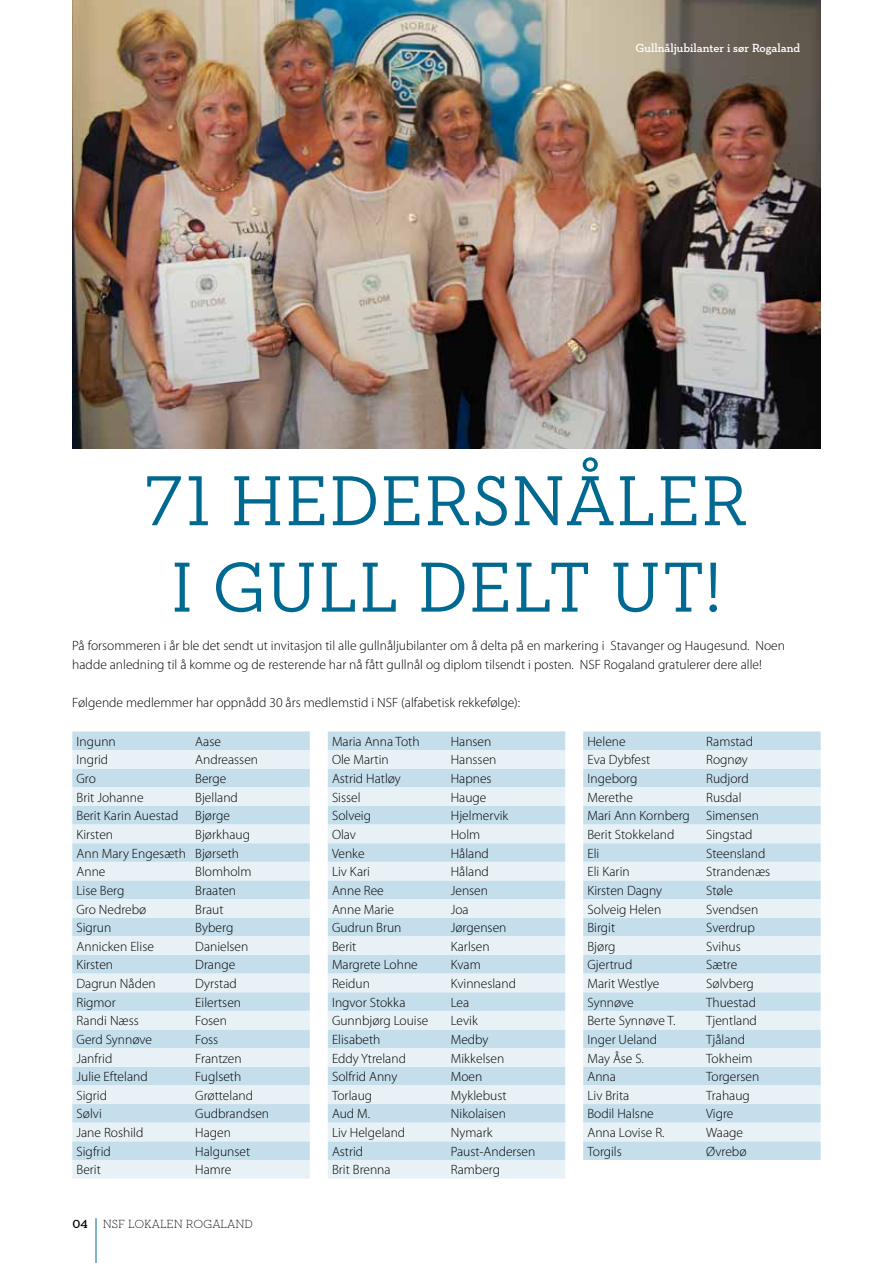
<style>
.page{position:relative;width:893px;height:1263px;background:#fff}
.page>*{position:absolute;margin:0;border:0;box-sizing:border-box;transform-origin:0 0}
.t1{font:72px/86.4px "Neutraface Slab Text";letter-spacing:.01em;color:#006991;text-align:right}
.t2{font:300 13.5px/18.6px "Myriad Pro";color:#000}
.t3{font:600 12px "Neutraface Slab Text";color:#fff}
.t4{font:300 12px "Neutraface Slab Text";letter-spacing:-.005em;color:#000}
.s1{font-weight:600}
</style>
<div class="page">
<img style="left:72px;top:0;width:749px;height:449px">
<div style="left:72px;top:731px;width:238px;height:19px;background:#c5deeb"></div>
<svg style="left:72px;top:750px;width:238px;height:428px;background:#d7e8f0"></svg>
<div style="left:328px;top:731px;width:237px;height:19px;background:#c5deeb"></div>
<svg style="left:328px;top:750px;width:237px;height:428px;background:#d7e8f0"></svg>
<div style="left:583px;top:731px;width:238px;height:429px;background:#c5deeb"></div>
<svg style="left:583px;top:750px;width:238px;height:391px;background:#d7e8f0"></svg>
<hr style="left:96px;top:1218px;width:1px;height:45px;background:#006991">
<p class="t3" style="left:635px;top:40px;width:166px">Gullnåljubilanter i sør Rogaland</p>
<h1 class="t1" style="left:171px;top:457px;width:559px">ÅLER<br>I GULL DELT UT!</h1>
<p class="t2" style="left:72px;top:636px;width:714px;line-height:19px">På forsommeren i år ble det sendt ut invitasjon til alle gullnåljubilanter om å delta på en markering i Stavanger og Haugesund. Noen hadde anledning til å komme og de resterende har nå fått gullnål og diplom tilsendt i posten. NSF Rogaland gratulerer dere alle!</p>
<p class="t2" style="left:72px;top:693px;width:449px">Følgende medlemmer har oppnådd 30 års medlemstid i NSF (alfabetisk rekkefølge):</p>
<p class="t2" style="left:77px;top:732px;width:41px">Ingunn</p>
<p class="t2" style="left:195px;top:732px;width:27px">Aase</p>
<p class="t2" style="left:77px;top:751px;width:33px">Ingrid</p>
<p class="t2" style="left:195px;top:751px;width:64px">Andreassen</p>
<p class="t2" style="left:77px;top:769px;width:21px">Gro</p>
<p class="t2" style="left:195px;top:769px;width:33px">Berge</p>
<p class="t2" style="left:77px;top:788px;width:69px">Brit Johanne</p>
<p class="t2" style="left:195px;top:788px;width:44px">Bjelland</p>
<p class="t2" style="left:77px;top:807px;width:103px">Berit Karin Auestad</p>
<p class="t2" style="left:195px;top:807px;width:36px">Bjørge</p>
<p class="t2" style="left:77px;top:825px;width:38px">Kirsten</p>
<h1 class="t1" style="left:145px;top:457px;width:325px">71 HEDERSN</h1>
<p class="t2" style="left:332px;top:732px;width:89px">Maria Anna Toth</p>
<p class="t2" style="left:451px;top:732px;width:42px">Hansen</p>
<p class="t2" style="left:332px;top:751px;width:58px">Ole Martin</p>
<p class="t2" style="left:451px;top:751px;width:47px">Hanssen</p>
<p class="t2" style="left:332px;top:769px;width:70px">Astrid Hatløy</p>
<p class="t2" style="left:451px;top:769px;width:42px">Hapnes</p>
<p class="t2" style="left:332px;top:788px;width:30px">Sissel</p>
<p class="t2" style="left:451px;top:788px;width:37px">Hauge</p>
<p class="t2" style="left:332px;top:807px;width:41px">Solveig</p>
<p class="t2" style="left:451px;top:807px;width:59px">Hjelmervik</p>
<p class="t2" style="left:332px;top:825px;width:26px">Olav</p>
<p class="t2" style="left:451px;top:825px;width:31px">Holm</p>
<p class="t2" style="left:332px;top:844px;width:34px">Venke</p>
<p class="t2" style="left:451px;top:844px;width:40px">Håland</p>
<p class="t2" style="left:332px;top:863px;width:40px">Liv Kari</p>
<p class="t2" style="left:451px;top:863px;width:40px">Håland</p>
<p class="t2" style="left:332px;top:881px;width:53px">Anne Ree</p>
<p class="t2" style="left:451px;top:881px;width:39px">Jensen</p>
<p class="t2" style="left:332px;top:900px;width:64px">Anne Marie</p>
<p class="t2" style="left:451px;top:900px;width:20px">Joa</p>
<p class="t2" style="left:332px;top:918px;width:71px">Gudrun Brun</p>
<p class="t2" style="left:451px;top:918px;width:57px">Jørgensen</p>
<p class="t2" style="left:332px;top:937px;width:26px">Berit</p>
<p class="t2" style="left:451px;top:937px;width:40px">Karlsen</p>
<p class="t2" style="left:332px;top:956px;width:87px">Margrete Lohne</p>
<p class="t2" style="left:451px;top:956px;width:32px">Kvam</p>
<p class="t2" style="left:332px;top:974px;width:40px">Reidun</p>
<p class="t2" style="left:451px;top:974px;width:67px">Kvinnesland</p>
<p class="t2" style="left:332px;top:993px;width:75px">Ingvor Stokka</p>
<p class="t2" style="left:451px;top:993px;width:20px">Lea</p>
<p class="t2" style="left:332px;top:1012px;width:98px">Gunnbjørg Louise</p>
<p class="t2" style="left:451px;top:1012px;width:29px">Levik</p>
<p class="t2" style="left:332px;top:1030px;width:50px">Elisabeth</p>
<p class="t2" style="left:451px;top:1030px;width:39px">Medby</p>
<p class="t2" style="left:332px;top:1049px;width:76px">Eddy Ytreland</p>
<p class="t2" style="left:451px;top:1049px;width:55px">Mikkelsen</p>
<p class="t2" style="left:332px;top:1067px;width:67px">Solfrid Anny</p>
<p class="t2" style="left:451px;top:1067px;width:33px">Moen</p>
<p class="t2" style="left:332px;top:1086px;width:42px">Torlaug</p>
<p class="t2" style="left:451px;top:1086px;width:57px">Myklebust</p>
<p class="t2" style="left:332px;top:1105px;width:40px">Aud M.</p>
<p class="t2" style="left:451px;top:1105px;width:57px">Nikolaisen</p>
<p class="t2" style="left:332px;top:1123px;width:75px">Liv Helgeland</p>
<p class="t2" style="left:451px;top:1123px;width:43px">Nymark</p>
<p class="t2" style="left:332px;top:1142px;width:33px">Astrid</p>
<p class="t2" style="left:451px;top:1142px;width:86px">Paust-Andersen</p>
<p class="t2" style="left:332px;top:1161px;width:60px">Brit Brenna</p>
<p class="t2" style="left:451px;top:1161px;width:51px">Ramberg</p>
<p class="t2" style="left:587px;top:732px;width:40px">Helene</p>
<p class="t2" style="left:706px;top:732px;width:48px">Ramstad</p>
<p class="t2" style="left:587px;top:751px;width:64px">Eva Dybfest</p>
<p class="t2" style="left:706px;top:751px;width:43px">Rognøy</p>
<p class="t2" style="left:587px;top:769px;width:52px">Ingeborg</p>
<p class="t2" style="left:706px;top:769px;width:44px">Rudjord</p>
<p class="t2" style="left:587px;top:788px;width:47px">Merethe</p>
<p class="t2" style="left:587px;top:788px;width:173px;text-indent:119px">Rusdal<br>Mari Ann Kornberg Simensen<br>Berit Stokkeland</p>
<p class="t2" style="left:77px;top:825px;width:175px;text-indent:119px">Bjørkhaug<br>Ann Mary Engesæth Bjørseth<br>Anne</p>
<p class="t2" style="left:706px;top:825px;width:48px">Singstad</p>
<p class="t2" style="left:587px;top:844px;width:13px">Eli</p>
<p class="t2" style="left:706px;top:844px;width:61px">Steensland</p>
<p class="t2" style="left:587px;top:863px;width:44px">Eli Karin</p>
<p class="t2" style="left:706px;top:863px;width:66px">Strandenæs</p>
<p class="t2" style="left:587px;top:881px;width:76px">Kirsten Dagny</p>
<p class="t2" style="left:706px;top:881px;width:28px">Støle</p>
<p class="t2" style="left:587px;top:900px;width:75px">Solveig Helen</p>
<p class="t2" style="left:706px;top:900px;width:54px">Svendsen</p>
<p class="t2" style="left:587px;top:918px;width:29px">Birgit</p>
<p class="t2" style="left:706px;top:918px;width:50px">Sverdrup</p>
<p class="t2" style="left:587px;top:937px;width:30px">Bjørg</p>
<p class="t2" style="left:706px;top:937px;width:36px">Svihus</p>
<p class="t2" style="left:587px;top:956px;width:46px">Gjertrud</p>
<p class="t2" style="left:706px;top:956px;width:33px">Sætre</p>
<p class="t2" style="left:587px;top:974px;width:74px">Marit Westlye</p>
<p class="t2" style="left:706px;top:974px;width:49px">Sølvberg</p>
<p class="t2" style="left:587px;top:993px;width:48px">Synnøve</p>
<p class="t2" style="left:706px;top:993px;width:51px">Thuestad</p>
<p class="t2" style="left:587px;top:1012px;width:90px">Berte Synnøve T.</p>
<p class="t2" style="left:706px;top:1012px;width:52px">Tjentland</p>
<p class="t2" style="left:587px;top:1030px;width:71px">Inger Ueland</p>
<p class="t2" style="left:706px;top:1030px;width:40px">Tjåland</p>
<p class="t2" style="left:587px;top:1049px;width:58px">May Åse S.</p>
<p class="t2" style="left:706px;top:1049px;width:48px">Tokheim</p>
<p class="t2" style="left:587px;top:1067px;width:30px">Anna</p>
<p class="t2" style="left:706px;top:1067px;width:55px">Torgersen</p>
<p class="t2" style="left:587px;top:1086px;width:43px">Liv Brita</p>
<p class="t2" style="left:706px;top:1086px;width:45px">Trahaug</p>
<p class="t2" style="left:587px;top:1105px;width:68px">Bodil Halsne</p>
<p class="t2" style="left:706px;top:1105px;width:29px">Vigre</p>
<p class="t2" style="left:587px;top:1123px;width:79px">Anna Lovise R.</p>
<p class="t2" style="left:706px;top:1123px;width:38px">Waage</p>
<p class="t2" style="left:587px;top:1142px;width:36px">Torgils</p>
<p class="t2" style="left:706px;top:1142px;width:42px">Øvrebø</p>
<p class="t2" style="left:195px;top:863px;width:58px">Blomholm</p>
<p class="t2" style="left:77px;top:881px;width:49px">Lise Berg</p>
<p class="t2" style="left:195px;top:881px;width:42px">Braaten</p>
<p class="t2" style="left:77px;top:900px;width:71px">Gro Nedrebø</p>
<p class="t2" style="left:195px;top:900px;width:30px">Braut</p>
<p class="t2" style="left:77px;top:918px;width:36px">Sigrun</p>
<p class="t2" style="left:195px;top:918px;width:40px">Byberg</p>
<p class="t2" style="left:77px;top:937px;width:79px">Annicken Elise</p>
<p class="t2" style="left:195px;top:937px;width:55px">Danielsen</p>
<p class="t2" style="left:77px;top:956px;width:38px">Kirsten</p>
<p class="t2" style="left:195px;top:956px;width:41px">Drange</p>
<p class="t2" style="left:77px;top:974px;width:81px">Dagrun Nåden</p>
<p class="t2" style="left:195px;top:974px;width:43px">Dyrstad</p>
<p class="t2" style="left:77px;top:993px;width:41px">Rigmor</p>
<p class="t2" style="left:195px;top:993px;width:47px">Eilertsen</p>
<p class="t2" style="left:77px;top:1012px;width:64px">Randi Næss</p>
<p class="t2" style="left:195px;top:1012px;width:33px">Fosen</p>
<p class="t2" style="left:77px;top:1030px;width:77px">Gerd Synnøve</p>
<p class="t2" style="left:195px;top:1030px;width:25px">Foss</p>
<p class="t2" style="left:77px;top:1049px;width:37px">Janfrid</p>
<p class="t2" style="left:195px;top:1049px;width:48px">Frantzen</p>
<p class="t2" style="left:77px;top:1067px;width:73px">Julie Efteland</p>
<p class="t2" style="left:195px;top:1067px;width:48px">Fuglseth</p>
<p class="t2" style="left:77px;top:1086px;width:32px">Sigrid</p>
<p class="t2" style="left:195px;top:1086px;width:59px">Grøtteland</p>
<p class="t2" style="left:77px;top:1105px;width:27px">Sølvi</p>
<p class="t2" style="left:195px;top:1105px;width:75px">Gudbrandsen</p>
<p class="t2" style="left:77px;top:1123px;width:68px">Jane Roshild</p>
<p class="t2" style="left:195px;top:1123px;width:37px">Hagen</p>
<p class="t2" style="left:77px;top:1142px;width:36px">Sigfrid</p>
<p class="t2" style="left:195px;top:1142px;width:56px">Halgunset</p>
<p class="t2" style="left:77px;top:1161px;width:26px">Berit</p>
<p class="t2" style="left:195px;top:1161px;width:38px">Hamre</p>
<p class="t4" style="left:72px;top:1216px;width:182px"><span class="s1">04</span> NSF LOKALEN ROGALAND</p>
</div>
